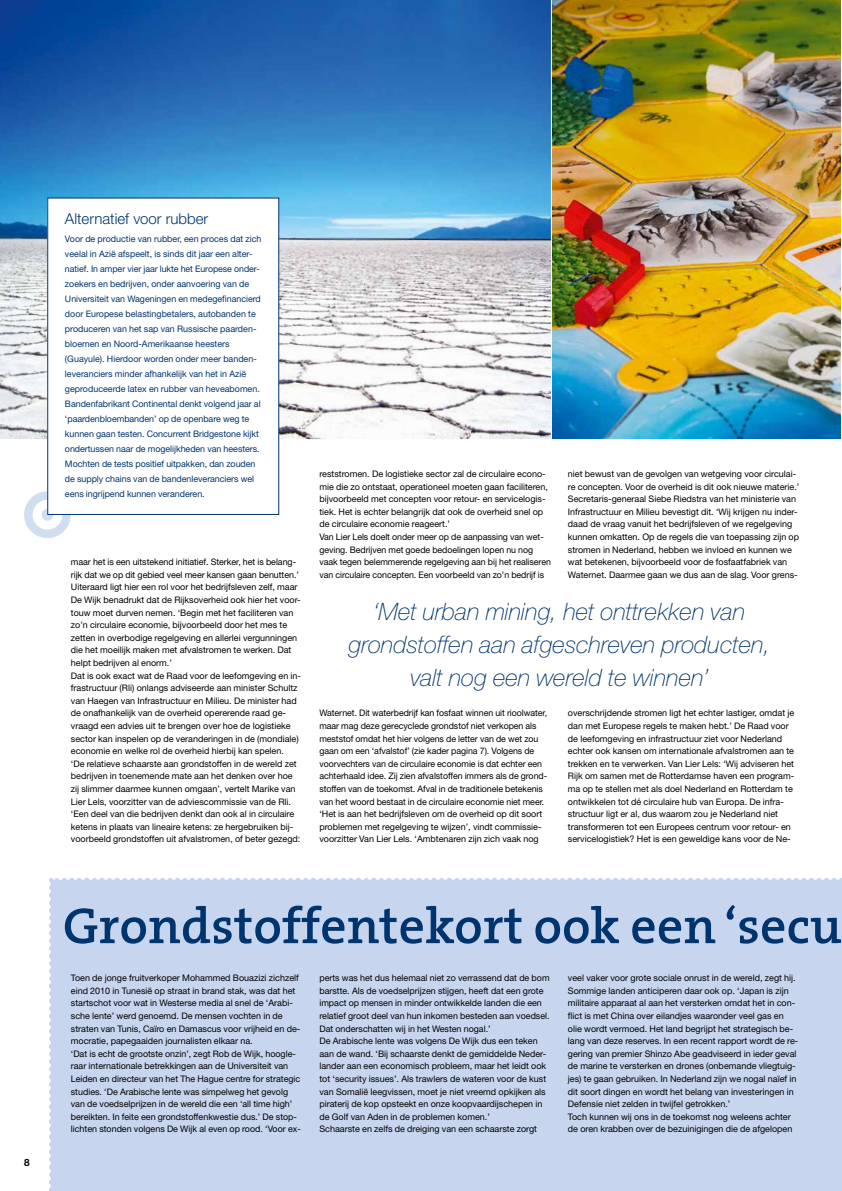
<style>
.page{position:relative;width:842px;height:1191px;background:#fff}
.page>*{position:absolute;margin:0;border:0;box-sizing:border-box;transform-origin:0 0}
.t1{font:600 50.9px "The Serif";color:#00346f}
.t2{font:italic 100 24px/33px "Helvetica Neue LT";color:#00346f;text-align:center}
.t3{font:300 15px "Helvetica Neue LT";color:#00346f}
.t4{font:700 10px "Helvetica Neue LT";color:#000}
.t5{font:9px/12.6px "Helvetica Neue LT";color:#000}
.t6{font:9px/15px "Helvetica Neue LT";color:#00346f}
</style>
<div class="page">
<img style="left:552px;top:0;width:288px;height:440px">
<svg style="left:0;top:0;width:552px;height:440px"></svg>
<div style="left:49px;top:878px;width:793px;height:313px;background:#c7d5ee"></div>
<div style="left:24px;top:491px;width:47px;height:47px;border:8px solid #8aaddc;border-radius:50%"></div>
<div style="left:42px;top:509px;width:11px;height:11px;background:#d0def1;border-radius:50%"></div>
<div style="left:48px;top:198px;width:231px;height:316px;background:#fff"></div>
<div style="left:47px;top:198px;width:232px;height:317px;border:1px solid #00346f"></div>
<svg style="left:840px;top:0;width:1px;height:440px"></svg>
<p class="t4" style="left:24px;top:1156px;width:7px">8</p>
<h3 class="t3" style="left:65px;top:210px;width:145px">Alternatief voor rubber</h3>
<p class="t6" style="left:65px;top:231px;width:198px">Voor de productie van rubber, een proces dat zich veelal in Azië afspeelt, is sinds dit jaar een alter&shy;natief. In amper vier jaar lukte het Europese onder&shy;zoekers en bedrijven, onder aanvoering van de Universiteit van Wageningen en medegefinancierd door Europese belastingbetalers, autobanden te produceren van het sap van Russische paarden&shy;bloemen en Noord-Amerikaanse heesters (Guayule). Hierdoor worden onder meer banden&shy;leveranciers minder afhankelijk van het in Azië geproduceerde latex en rubber van heveabomen.<br>Bandenfabrikant Continental denkt volgend jaar al ‘paardenbloembanden’ op de openbare weg te kunnen gaan testen. Concurrent Bridgestone kijkt ondertussen naar de mogelijkheden van heesters.<br>Mochten de tests positief uitpakken, dan zouden de supply chains van de bandenleveranciers wel eens ingrijpend kunnen veranderen.</p>
<p class="t5" style="left:71px;top:555px;width:232px">maar het is een uitstekend initiatief. Sterker, het is belang&shy;rijk dat we op dit gebied veel meer kansen gaan benutten.’ Uiteraard ligt hier een rol voor het bedrijfsleven zelf, maar De Wijk benadrukt dat de Rijksoverheid ook hier het voor&shy;touw moet durven nemen. ‘Begin met het faciliteren van zo’n circulaire economie, bijvoorbeeld door het mes te zetten in overbodige regelgeving en allerlei vergunningen die het moeilijk maken met afvalstromen te werken. Dat helpt bedrijven al enorm.’<br>Dat is ook exact wat de Raad voor de leefomgeving en in&shy;frastructuur (Rli) onlangs adviseerde aan minister Schultz van Haegen van Infrastructuur en Milieu. De minister had de onafhankelijk van de overheid opererende raad ge&shy;vraagd een advies uit te brengen over hoe de logistieke sector kan inspelen op de veranderingen in de (mondiale) economie en welke rol de overheid hierbij kan spelen.<br>‘De relatieve schaarste aan grondstoffen in de wereld zet bedrijven in toenemende mate aan het denken over hoe zij slimmer daarmee kunnen omgaan’, vertelt Marike van Lier Lels, voorzitter van de adviescommissie van de Rli. ‘Een deel van die bedrijven denkt dan ook al in circulaire ketens in plaats van lineaire ketens: ze hergebruiken bij&shy;voorbeeld grondstoffen uit afvalstromen, of beter gezegd:</p>
<p class="t5" style="left:319px;top:467px;width:233px">reststromen. De logistieke sector zal de circulaire econo&shy;mie die zo ontstaat, operationeel moeten gaan faciliteren, bijvoorbeeld met concepten voor retour- en servicelogis&shy;tiek. Het is echter belangrijk dat ook de overheid snel op de circulaire economie reageert.’<br>Van Lier Lels doelt onder meer op de aanpassing van wet&shy;geving. Bedrijven met goede bedoelingen lopen nu nog vaak tegen belemmerende regelgeving aan bij het realiseren van circulaire concepten. Een voorbeeld van zo’n bedrijf is</p>
<p class="t5" style="left:568px;top:467px;width:233px">niet bewust van de gevolgen van wetgeving voor circulai&shy;re concepten. Voor de overheid is dit ook nieuwe materie.’ Secretaris-generaal Siebe Riedstra van het ministerie van Infrastructuur en Milieu bevestigt dit. ‘Wij krijgen nu inder&shy;daad de vraag vanuit het bedrijfsleven of we regelgeving kunnen omkatten. Op de regels die van toepassing zijn op stromen in Nederland, hebben we invloed en kunnen we wat betekenen, bijvoorbeeld voor de fosfaatfabriek van Waternet. Daarmee gaan we dus aan de slag. Voor grens-</p>
<h2 class="t2" style="left:348px;top:594px;width:423px">‘Met urban mining, het onttrekken van grondstoffen aan afgeschreven producten, valt nog een wereld te winnen’</h2>
<p class="t5" style="left:319px;top:706px;width:229px">Waternet. Dit waterbedrijf kan fosfaat winnen uit rioolwater, maar mag deze gerecyclede grondstof niet verkopen als meststof omdat het hier volgens de letter van de wet zou gaan om een ‘afvalstof’ (zie kader pagina 7). Volgens de voorvechters van de circulaire economie is dat echter een achterhaald idee. Zij zien afvalstoffen immers als de grond&shy;stoffen van de toekomst. Afval in de traditionele betekenis van het woord bestaat in de circulaire economie niet meer. ‘Het is aan het bedrijfsleven om de overheid op dit soort problemen met regelgeving te wijzen’, vindt commissie&shy;voorzitter Van Lier Lels. ‘Ambtenaren zijn zich vaak nog</p>
<p class="t5" style="left:568px;top:706px;width:228px">overschrijdende stromen ligt het echter lastiger, omdat je dan met Europese regels te maken hebt.’ De Raad voor de leefomgeving en infrastructuur ziet voor Nederland echter ook kansen om internationale afvalstromen aan te trekken en te verwerken. Van Lier Lels: ‘Wij adviseren het Rijk om samen met de Rotterdamse haven een program&shy;ma op te stellen met als doel Nederland en Rotterdam te ontwikkelen tot dé circulaire hub van Europa. De infra&shy;structuur ligt er al, dus waarom zou je Nederland niet transformeren tot een Europees centrum voor retour- en servicelogistiek? Het is een geweldige kans voor de Ne-</p>
<h1 class="t1" style="left:63px;top:883px;width:781px">Grondstoffentekort ook een ‘secu</h1>
<p class="t5" style="left:71px;top:971px;width:232px">Toen de jonge fruitverkoper Mohammed Bouazizi zichzelf eind 2010 in Tunesië op straat in brand stak, was dat het startschot voor wat in Westerse media al snel de ‘Arabi&shy;sche lente’ werd genoemd. De mensen vochten in de straten van Tunis, Caïro en Damascus voor vrijheid en de&shy;mocratie, papegaaiden journalisten elkaar na.<br>‘Dat is echt de grootste onzin’, zegt Rob de Wijk, hoogle&shy;raar internationale betrekkingen aan de Universiteit van Leiden en directeur van het The Hague centre for strategic studies. ‘De Arabische lente was simpelweg het gevolg van de voedselprijzen in de wereld die een ‘all time high’ bereikten. In feite een grondstoffenkwestie dus.’ De stop&shy;lichten stonden volgens De Wijk al even op rood. ‘Voor ex-</p>
<p class="t5" style="left:319px;top:971px;width:232px">perts was het dus helemaal niet zo verrassend dat de bom barstte. Als de voedselprijzen stijgen, heeft dat een grote impact op mensen in minder ontwikkelde landen die een relatief groot deel van hun inkomen besteden aan voedsel.<br>Dat onderschatten wij in het Westen nogal.’<br>De Arabische lente was volgens De Wijk dus een teken aan de wand. ‘Bij schaarste denkt de gemiddelde Neder&shy;lander aan een economisch probleem, maar het leidt ook tot ‘security issues’. Als trawlers de wateren voor de kust van Somalië leegvissen, moet je niet vreemd opkijken als piraterij de kop opsteekt en onze koopvaardijschepen in de Golf van Aden in de problemen komen.’<br>Schaarste en zelfs de dreiging van een schaarste zorgt</p>
<p class="t5" style="left:568px;top:971px;width:232px">veel vaker voor grote sociale onrust in de wereld, zegt hij.<br>Sommige landen anticiperen daar ook op. ‘Japan is zijn militaire apparaat al aan het versterken omdat het in con&shy;flict is met China over eilandjes waaronder veel gas en olie wordt vermoed. Het land begrijpt het strategisch be&shy;lang van deze reserves. In een recent rapport wordt de re&shy;gering van premier Shinzo Abe geadviseerd in ieder geval de marine te versterken en drones (onbemande vliegtuig&shy;jes) te gaan gebruiken. In Nederland zijn we nogal naïef in dit soort dingen en wordt het belang van investeringen in Defensie niet zelden in twijfel getrokken.’<br>Toch kunnen wij ons in de toekomst nog weleens achter de oren krabben over de bezuinigingen die de afgelopen</p>
</div>
